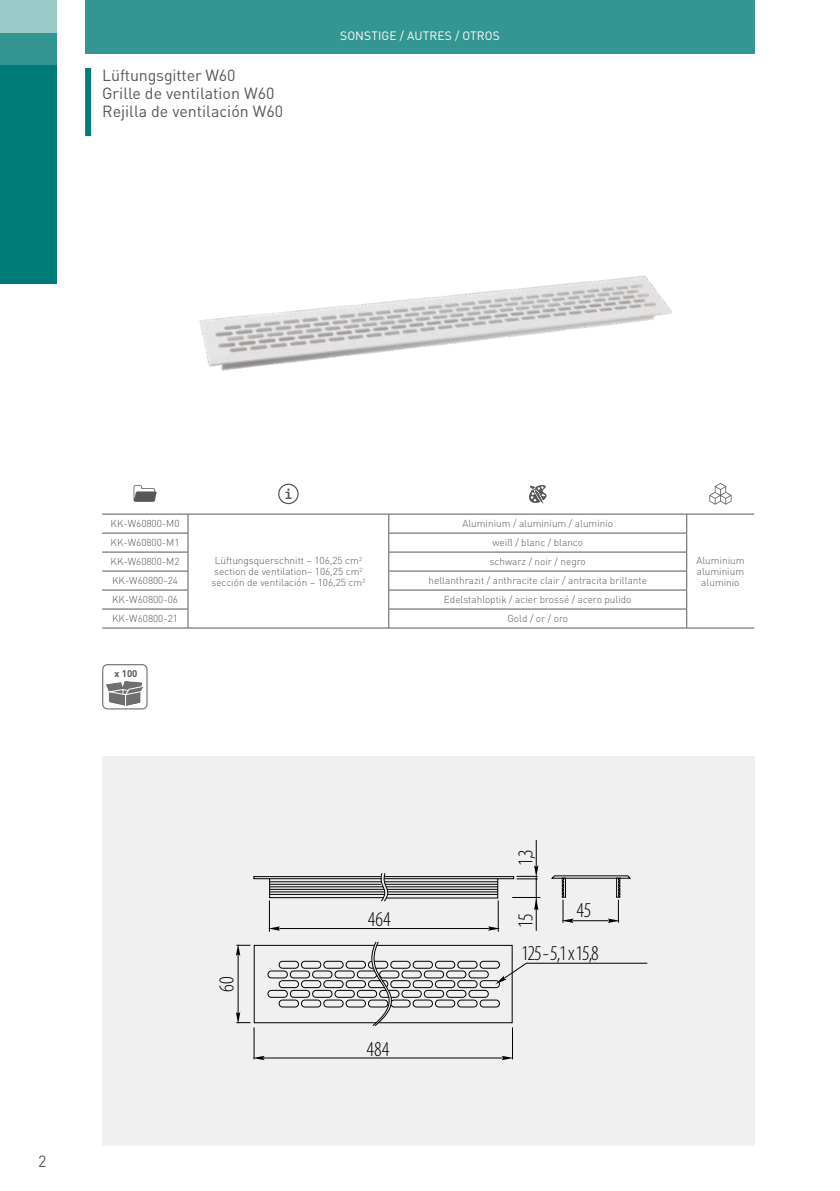
<style>
.page{position:relative;width:840px;height:1191px;background:#fff}
.page>*{position:absolute;margin:0;border:0;box-sizing:border-box;transform-origin:0 0}
.t1{font:300 condensed 21.2px/42.6px "Myriad Pro";color:#000}
.t2{font:16px/18px "DIN Pro";color:#575756}
.t3{font:12px "DIN Pro";letter-spacing:.01em;color:#fff}
.t4{font:300 10px/11px "DIN Pro";color:#575756;text-align:center}
.t5{font:700 9.6px "DIN Pro";color:#575756}
</style>
<div class="page">
<div style="left:0;top:65px;width:57px;height:218px;background:#007c78"></div>
<div style="left:0;top:33px;width:57px;height:32px;background:#339693"></div>
<div style="left:0;top:0;width:57px;height:33px;background:#9acbc9"></div>
<div style="left:85px;top:0;width:669px;height:54px;background:#339693"></div>
<div style="left:85px;top:68px;width:6px;height:68px;background:#007c78"></div>
<div style="left:102px;top:756px;width:652px;height:389px;background:#f0f0f0"></div>
<svg style="left:367px;top:1023px;width:32px;height:3px"></svg>
<svg style="left:253px;top:875px;width:378px;height:148px"></svg>
<hr style="left:387px;top:894px;width:110px;height:1px;background:#000">
<hr style="left:387px;top:891px;width:110px;height:1px;background:#000">
<hr style="left:387px;top:889px;width:110px;height:1px;background:#000">
<hr style="left:386px;top:886px;width:111px;height:1px;background:#000">
<hr style="left:385px;top:884px;width:112px;height:1px;background:#000">
<hr style="left:384px;top:881px;width:113px;height:1px;background:#000">
<hr style="left:269px;top:894px;width:115px;height:1px;background:#000">
<hr style="left:269px;top:891px;width:115px;height:1px;background:#000">
<hr style="left:269px;top:889px;width:115px;height:1px;background:#000">
<hr style="left:269px;top:886px;width:114px;height:1px;background:#000">
<hr style="left:269px;top:884px;width:112px;height:1px;background:#000">
<hr style="left:269px;top:881px;width:112px;height:1px;background:#000">
<svg style="left:380px;top:873px;width:9px;height:28px"></svg>
<hr style="left:535px;top:879px;width:1px;height:52px;background:#000">
<hr style="left:279px;top:928px;width:209px;height:1px;background:#000">
<hr style="left:269px;top:900px;width:1px;height:31px;background:#000">
<hr style="left:497px;top:900px;width:1px;height:31px;background:#000">
<svg style="left:268px;top:926px;width:12px;height:4px"></svg>
<svg style="left:487px;top:926px;width:13px;height:4px"></svg>
<svg style="left:512px;top:897px;width:28px;height:13px"></svg>
<hr style="left:238px;top:955px;width:1px;height:57px;background:#000">
<hr style="left:264px;top:1057px;width:238px;height:1px;background:#000">
<hr style="left:253px;top:1027px;width:1px;height:32px;background:#000">
<hr style="left:512px;top:1027px;width:1px;height:32px;background:#000">
<svg style="left:516px;top:840px;width:22px;height:39px"></svg>
<svg style="left:253px;top:1055px;width:11px;height:5px"></svg>
<svg style="left:501px;top:1055px;width:12px;height:5px"></svg>
<svg style="left:236px;top:944px;width:14px;height:12px"></svg>
<svg style="left:236px;top:1012px;width:14px;height:12px"></svg>
<hr style="left:572px;top:920px;width:36px;height:1px;background:#000">
<svg style="left:561px;top:899px;width:12px;height:24px"></svg>
<svg style="left:607px;top:899px;width:12px;height:24px"></svg>
<svg style="left:495px;top:962px;width:152px;height:22px"></svg>
<img style="left:199px;top:275px;width:473px;height:230px">
<div style="left:102px;top:664px;width:45px;height:45px;border:1px solid #706f6f;border-radius:5px"></div>
<svg style="left:104px;top:681px;width:41px;height:26px"></svg>
<hr style="left:102px;top:533px;width:86px;height:1px;background:#575756">
<hr style="left:388px;top:533px;width:298px;height:1px;background:#575756">
<hr style="left:388px;top:552px;width:298px;height:1px;background:#575756">
<hr style="left:388px;top:571px;width:298px;height:1px;background:#575756">
<hr style="left:388px;top:589px;width:298px;height:1px;background:#575756">
<hr style="left:388px;top:608px;width:298px;height:1px;background:#575756">
<hr style="left:388px;top:627px;width:298px;height:1px;background:#575756">
<hr style="left:102px;top:552px;width:86px;height:1px;background:#575756">
<hr style="left:102px;top:571px;width:86px;height:1px;background:#575756">
<hr style="left:102px;top:589px;width:86px;height:1px;background:#575756">
<hr style="left:102px;top:608px;width:86px;height:1px;background:#575756">
<hr style="left:102px;top:627px;width:86px;height:1px;background:#575756">
<hr style="left:102px;top:514px;width:86px;height:1px;background:#575756">
<hr style="left:388px;top:514px;width:298px;height:1px;background:#575756">
<hr style="left:188px;top:514px;width:200px;height:1px;background:#575756">
<svg style="left:187px;top:514px;width:1px;height:114px"></svg>
<svg style="left:388px;top:514px;width:1px;height:114px"></svg>
<hr style="left:188px;top:627px;width:200px;height:1px;background:#575756">
<hr style="left:686px;top:514px;width:67px;height:1px;background:#575756">
<svg style="left:686px;top:514px;width:1px;height:113px"></svg>
<hr style="left:686px;top:627px;width:67px;height:1px;background:#575756">
<svg style="left:133px;top:485px;width:24px;height:17px"></svg>
<svg style="left:278px;top:483px;width:20px;height:21px"></svg>
<svg style="left:527px;top:484px;width:19px;height:20px"></svg>
<svg style="left:709px;top:483px;width:22px;height:21px"></svg>
<h2 class="t2" style="left:102px;top:66px;width:182px">Lüftungsgitter W60<br>Grille de ventilation W60<br>Rejilla de ventilación W60</h2>
<p class="t3" style="left:340px;top:28px;width:161px">SONSTIGE / AUTRES / OTROS</p>
<p class="t4" style="left:110px;top:518px;width:70px">KK-W60800-M0</p>
<p class="t4" style="left:462px;top:518px;width:152px">Aluminium / aluminium / aluminio</p>
<p class="t4" style="left:110px;top:537px;width:70px">KK-W60800-M1</p>
<p class="t4" style="left:492px;top:537px;width:92px">weiß / blanc / blanco</p>
<p class="t4" style="left:110px;top:556px;width:70px">KK-W60800-M2</p>
<p class="t4" style="left:489px;top:556px;width:98px">schwarz / noir / negro</p>
<p class="t4" style="left:112px;top:575px;width:67px">KK-W60800-24</p>
<p class="t4" style="left:428px;top:575px;width:220px">hellanthrazit / anthracite clair / antracita brillante</p>
<p class="t4" style="left:112px;top:594px;width:67px">KK-W60800-06</p>
<p class="t4" style="left:443px;top:594px;width:189px">Edelstahloptik / acier brossé / acero pulido</p>
<p class="t4" style="left:112px;top:613px;width:67px">KK-W60800-21</p>
<p class="t4" style="left:507px;top:613px;width:62px">Gold / or / oro</p>
<p class="t4" style="left:211px;top:554px;width:155px">Lüftungsquerschnitt – 106,25 cm<sup>2 </sup>section de ventilation– 106,25 cm<sup>2 </sup>sección de ventilación – 106,25 cm<sup>2</sup></p>
<p class="t5" style="left:114px;top:667px;width:24px">x 100</p>
<p class="t4" style="left:696px;top:554px;width:50px">Aluminium aluminium aluminio</p>
<h2 class="t2" style="left:38px;top:1151px;width:10px">2</h2>
<h1 class="t1" style="left:205px;top:992px;width:17px;rotate:-90deg">60</h1>
<h1 class="t1" style="left:368px;top:897px;width:24px">464</h1>
<h1 class="t1" style="left:366px;top:1027px;width:24px">484</h1>
<h1 class="t1" style="left:504px;top:866px;width:18px;rotate:-90deg">1,3</h1>
<h1 class="t1" style="left:520px;top:889px;width:79px;text-indent:55px">45<br>125 - 5,1 x 15,8</h1>
<h1 class="t1" style="left:504px;top:928px;width:17px;rotate:-90deg">15</h1>
</div>
